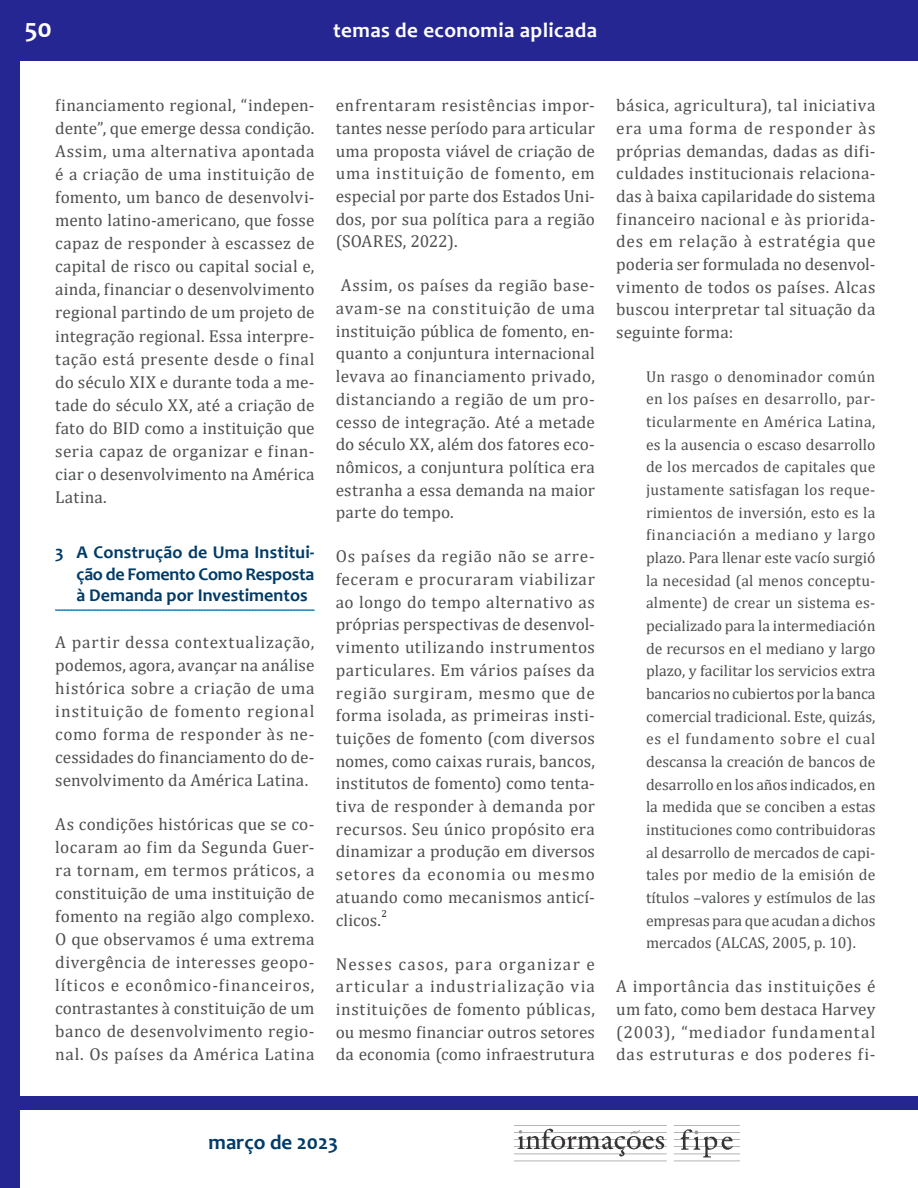
<style>
.page{position:relative;width:918px;height:1188px;background:#fff}
.page>*{position:absolute;margin:0;border:0;box-sizing:border-box;transform-origin:0 0}
.t1{font:700 27px "Candara";color:#fff}
.t2{font:700 21px "Candara";letter-spacing:.02em;color:#fff}
.t3{font:700 21px "Candara";color:#003b68}
.t4{font:700 18px/21.6px "Candara";color:#003b68;text-align:justify}
.t5{font:17.25px/22.6px "Cambria";letter-spacing:.015em;color:#4e4f50;text-align:justify}
.t6{font:15.75px/22.6px "Cambria";letter-spacing:-.005em;color:#4e4f50;text-align:justify}
.t7{font:10.05px "Cambria";color:#231f20}
</style>
<div class="page">
<div style="left:0;top:0;width:20px;height:1188px;background:#262693"></div>
<div style="left:0;top:0;width:918px;height:61px;background:#262693"></div>
<div style="left:15px;top:1097px;width:903px;height:13px;background:#262693"></div>
<img style="left:514px;top:1125px;width:225px;height:37px">
<svg style="left:55px;top:610px;width:260px;height:1px"></svg>
<h1 class="t1" style="left:25px;top:12px;width:29px">50</h1>
<p class="t2" style="left:333px;top:17px;width:265px">temas de economia aplicada</p>
<p class="t5" style="left:55px;top:94px;width:261px;line-height:23.1px">financiamento regional, “indepen&shy;dente”, que emerge dessa condição.<br>Assim, uma alternativa apontada é a criação de uma instituição de fomento, um banco de desenvolvi&shy;mento latino-americano, que fosse capaz de responder à escassez de capital de risco ou capital social e, ainda, financiar o desenvolvimento regional partindo de um projeto de integração regional. Essa interpre&shy;tação está presente desde o final do século XIX e durante toda a me&shy;tade do século XX, até a criação de fato do BID como a instituição que seria capaz de organizar e finan&shy;ciar o desenvolvimento na América Latina.</p>
<p class="t4" style="left:77px;top:541px;width:239px;text-indent:-21px">3 A Construção de Uma Institui&shy;ção de Fomento Como Resposta à Demanda por Investimentos</p>
<p class="t5" style="left:55px;top:630px;width:261px;line-height:23.1px">A partir dessa contextualização, podemos, agora, avançar na análise histórica sobre a criação de uma instituição de fomento regional como forma de responder às ne&shy;cessidades do financiamento do de&shy;senvolvimento da América Latina.</p>
<p class="t5" style="left:55px;top:813px;width:261px;line-height:23.1px">As condições históricas que se co&shy;locaram ao fim da Segunda Guer&shy;ra tornam, em termos práticos, a constituição de uma instituição de fomento na região algo complexo.<br>O que observamos é uma extrema divergência de interesses geopo&shy;líticos e econômico-financeiros, contrastantes à constituição de um banco de desenvolvimento regio&shy;nal. Os países da América Latina</p>
<p class="t5" style="left:336px;top:94px;width:261px">enfrentaram resistências impor&shy;tantes nesse período para articular uma proposta viável de criação de uma instituição de fomento, em especial por parte dos Estados Uni&shy;dos, por sua política para a região (SOARES, 2022).</p>
<p class="t5" style="left:336px;top:274px;width:261px">Assim, os países da região base&shy;avam-se na constituição de uma instituição pública de fomento, en&shy;quanto a conjuntura internacional levava ao financiamento privado, distanciando a região de um pro&shy;cesso de integração. Até a metade do século XX, além dos fatores eco&shy;nômicos, a conjuntura política era estranha a essa demanda na maior parte do tempo.</p>
<p class="t5" style="left:336px;top:545px;width:261px">Os países da região não se arre&shy;feceram e procuraram viabilizar ao longo do tempo alternativo as próprias perspectivas de desenvol&shy;vimento utilizando instrumentos particulares. Em vários países da região surgiram, mesmo que de forma isolada, as primeiras insti&shy;tuições de fomento (com diversos nomes, como caixas rurais, bancos, institutos de fomento) como tenta&shy;tiva de responder à demanda por recursos. Seu único propósito era dinamizar a produção em diversos setores da economia ou mesmo atuando como mecanismos anticí&shy;clicos.</p>
<p class="t7" style="left:382px;top:908px;width:7px">2</p>
<p class="t5" style="left:336px;top:952px;width:261px">Nesses casos, para organizar e articular a industrialização via instituições de fomento públicas, ou mesmo financiar outros setores da economia (como infraestrutura</p>
<p class="t5" style="left:616px;top:94px;width:261px">básica, agricultura), tal iniciativa era uma forma de responder às próprias demandas, dadas as difi&shy;culdades institucionais relaciona&shy;das à baixa capilaridade do sistema financeiro nacional e às priorida&shy;des em relação à estratégia que poderia ser formulada no desenvol&shy;vimento de todos os países. Alcas buscou interpretar tal situação da seguinte forma:</p>
<p class="t6" style="left:646px;top:365px;width:231px">Un rasgo o denominador común en los países en desarrollo, par&shy;ticularmente en América Latina, es la ausencia o escaso desarrollo de los mercados de capitales que justamente satisfagan los reque&shy;rimientos de inversión, esto es la financiación a mediano y largo plazo. Para llenar este vacío surgió la necesidad (al menos conceptu&shy;almente) de crear un sistema es&shy;pecializado para la intermediación de recursos en el mediano y largo plazo, y facilitar los servicios extra bancarios no cubiertos por la banca comercial tradicional. Este, quizás, es el fundamento sobre el cual descansa la creación de bancos de desarrollo en los años indicados, en la medida que se conciben a estas instituciones como contribuidoras al desarrollo de mercados de capi&shy;tales por medio de la emisión de títulos –valores y estímulos de las empresas para que acudan a dichos mercados (ALCAS, 2005, p. 10).</p>
<p class="t5" style="left:616px;top:975px;width:261px">A importância das instituições é um fato, como bem destaca Harvey (2003), “mediador fundamental das estruturas e dos poderes fi-</p>
<p class="t3" style="left:209px;top:1129px;width:131px">março de 2023</p>
</div>
